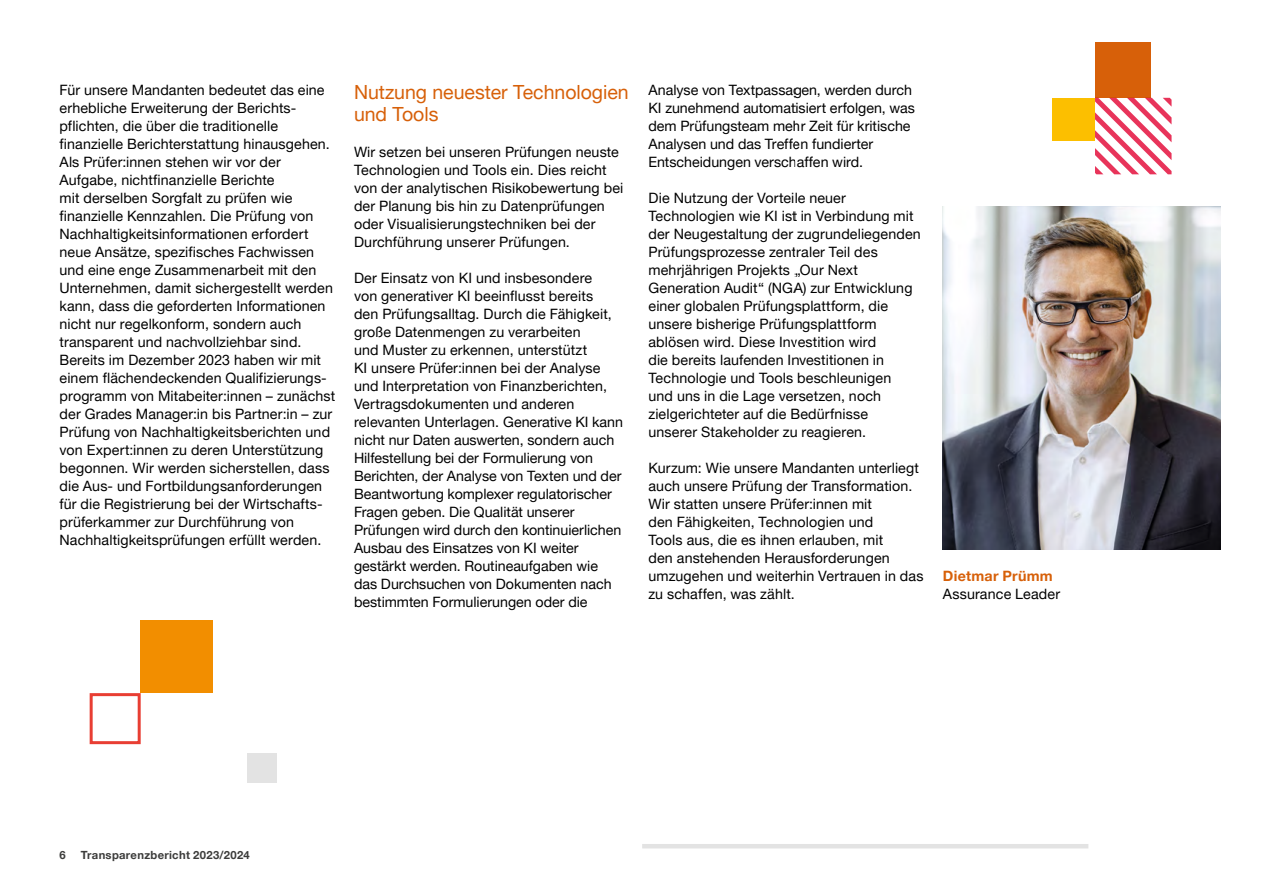
<style>
.page{position:relative;width:1263px;height:893px;background:#fff}
.page>*{position:absolute;margin:0;border:0;box-sizing:border-box;transform-origin:0 0}
.t1{font:19.5px/22.5px "Helvetica Neue LT Pro";color:#d76009}
.t2{font:14.25px/18px "Helvetica Neue LT Pro";letter-spacing:.01em;color:#000}
.t3{font:700 14.25px "Helvetica Neue LT Pro";letter-spacing:.02em;color:#d76009}
.t4{font:700 11.25px "Helvetica Neue LT Pro";letter-spacing:.03em;color:#3c3c3b}
</style>
<div class="page">
<img style="left:943px;top:206px;width:277px;height:344px">
<hr style="left:642px;top:844px;width:446px;height:4px;background:#e3e3e3">
<div style="left:247px;top:753px;width:30px;height:30px;background:#e3e3e3"></div>
<div style="left:1052px;top:98px;width:43px;height:42px;background:#fcbf00"></div>
<div style="left:1095px;top:43px;width:55px;height:55px;background:#d76009"></div>
<svg style="left:1095px;top:98px;width:76px;height:76px"></svg>
<div style="left:90px;top:693px;width:51px;height:51px;border:3px solid #e83e33"></div>
<div style="left:141px;top:621px;width:72px;height:72px;background:#f28e00"></div>
<p class="t2" style="left:60px;top:81px;width:277px">Für unsere Mandanten bedeutet das eine erhebliche Erweiterung der Berichts&shy;pflichten, die über die traditionelle finanzielle Berichterstattung hinausgehen.<br>Als Prüfer:innen stehen wir vor der Aufgabe, nichtfinanzielle Berichte<br>mit derselben Sorgfalt zu prüfen wie finanzielle Kennzahlen. Die Prüfung von Nachhaltigkeitsinformationen erfordert neue Ansätze, spezifisches Fachwissen und eine enge Zusammenarbeit mit den Unternehmen, damit sichergestellt werden kann, dass die geforderten Informationen nicht nur regelkonform, sondern auch transparent und nachvollziehbar sind.<br>Bereits im Dezember 2023 haben wir mit einem flächendeckenden Qualifizierungs&shy;programm von Mitabeiter:innen – zunächst der Grades Manager:in bis Partner:in – zur Prüfung von Nachhaltigkeitsberichten und von Expert:innen zu deren Unterstützung begonnen. Wir werden sicherstellen, dass die Aus- und Fortbildungsanforderungen für die Registrierung bei der Wirtschafts&shy;prüferkammer zur Durchführung von Nachhaltigkeitsprüfungen erfüllt werden.</p>
<h1 class="t1" style="left:354px;top:80px;width:276px">Nutzung neuester Technologien und Tools</h1>
<p class="t2" style="left:354px;top:143px;width:271px">Wir setzen bei unseren Prüfungen neuste Technologien und Tools ein. Dies reicht von der analytischen Risikobewertung bei der Planung bis hin zu Datenprüfungen oder Visualisierungstechniken bei der Durchführung unserer Prüfungen.</p>
<p class="t2" style="left:354px;top:269px;width:271px">Der Einsatz von KI und insbesondere<br>von generativer KI beeinflusst bereits<br>den Prüfungsalltag. Durch die Fähigkeit, große Datenmengen zu verarbeiten<br>und Muster zu erkennen, unterstützt<br>KI unsere Prüfer:innen bei der Analyse und Interpretation von Finanzberichten, Vertragsdokumenten und anderen relevanten Unterlagen. Generative KI kann nicht nur Daten auswerten, sondern auch Hilfestellung bei der Formulierung von Berichten, der Analyse von Texten und der Beantwortung komplexer regulatorischer Fragen geben. Die Qualität unserer Prüfungen wird durch den kontinuierlichen Ausbau des Einsatzes von KI weiter gestärkt werden. Routineaufgaben wie das Durchsuchen von Dokumenten nach bestimmten Formulierungen oder die</p>
<p class="t2" style="left:648px;top:81px;width:268px">Analyse von Textpassagen, werden durch KI zunehmend automatisiert erfolgen, was dem Prüfungsteam mehr Zeit für kritische Analysen und das Treffen fundierter Entscheidungen verschaffen wird.</p>
<p class="t2" style="left:648px;top:189px;width:274px">Die Nutzung der Vorteile neuer Technologien wie KI ist in Verbindung mit der Neugestaltung der zugrundeliegenden Prüfungsprozesse zentraler Teil des mehrjährigen Projekts „Our Next Generation Audit“ (NGA) zur Entwicklung einer globalen Prüfungsplattform, die unsere bisherige Prüfungsplattform ablösen wird. Diese Investition wird<br>die bereits laufenden Investitionen in Technologie und Tools beschleunigen<br>und uns in die Lage versetzen, noch zielgerichteter auf die Bedürfnisse<br>unserer Stakeholder zu reagieren.</p>
<p class="t2" style="left:648px;top:459px;width:276px">Kurzum: Wie unsere Mandanten unterliegt auch unsere Prüfung der Transformation.<br>Wir statten unsere Prüfer:innen mit<br>den Fähigkeiten, Technologien und<br>Tools aus, die es ihnen erlauben, mit<br>den anstehenden Herausforderungen umzugehen und weiterhin Vertrauen in das zu schaffen, was zählt.</p>
<p class="t3" style="left:943px;top:567px;width:111px">Dietmar Prümm</p>
<p class="t2" style="left:943px;top:585px;width:119px">Assurance Leader</p>
<p class="t4" style="left:60px;top:847px;width:8px">6</p>
<p class="t4" style="left:81px;top:847px;width:171px">Transparenzbericht 2023/2024</p>
</div>
